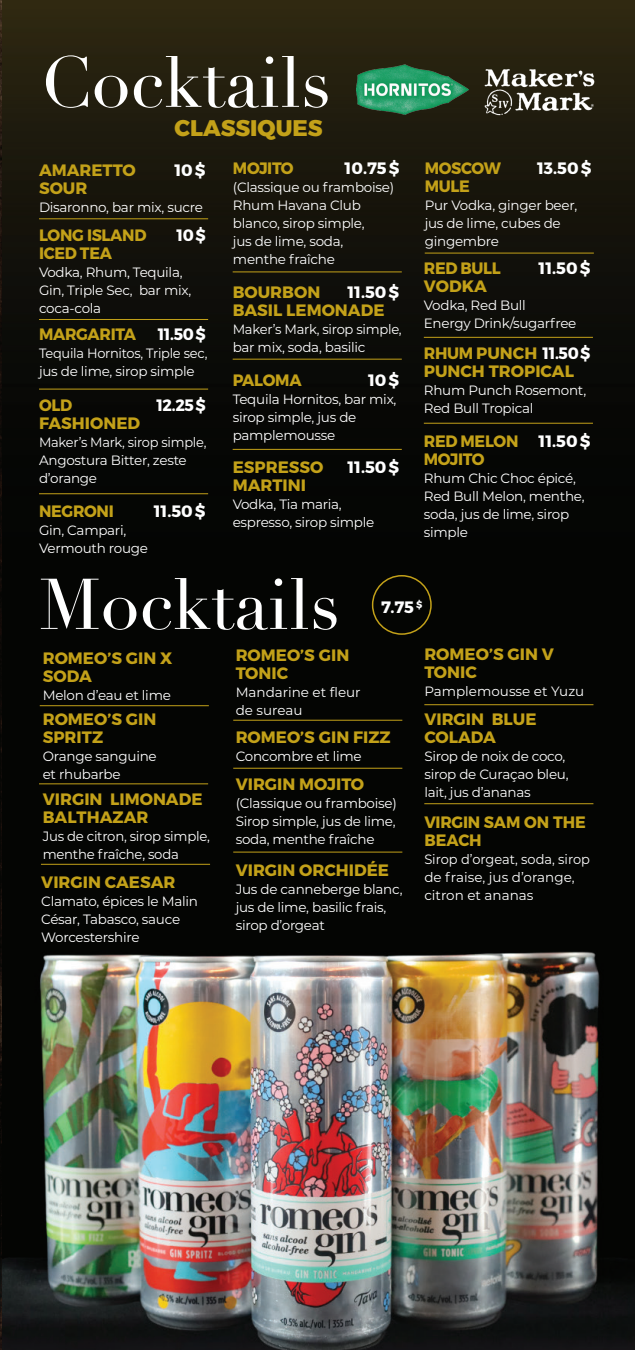
<style>
.page{position:relative;width:635px;height:1350px;background:#fff}
.page>*{position:absolute;margin:0;border:0;box-sizing:border-box;transform-origin:0 0}
.t1{font:70.5px "Didot";color:#fff}
.t2{font:800 22.5px "Montserrat";color:#c3a119}
.t3{font:700 16.5px/18px "Montserrat";color:#c3a119}
.t4{font:700 16.5px/18px "Montserrat";color:#c3a119;scale:.96 1}
.t5{font:700 16.5px "Montserrat";color:#fff}
.t6{font:700 16.5px/18px "Montserrat";letter-spacing:-.02em;color:#c3a119;scale:.96 1}
.t7{font:700 16.5px "Montserrat";color:#fff;scale:.96 1}
.t8{font:13.5px/18px "Montserrat";letter-spacing:-.02em;color:#fff}
.t9{font:13.5px/18px "Montserrat";letter-spacing:-.02em;color:#fff;scale:.96 1}
.t10{font:13.5px/18px "Montserrat";color:#fff;scale:.96 1}
.t11{font:13.5px/18px "Montserrat";color:#fff}
.s1{color:#fff}
</style>
<div class="page">
<img style="left:2px;top:0;width:632px;height:1350px">
<img style="left:0;top:0;width:2px;height:1350px">
<hr style="left:39px;top:218px;width:169px;height:1px;background:#c3a119">
<hr style="left:232px;top:272px;width:169px;height:1px;background:#c3a119">
<hr style="left:424px;top:253px;width:169px;height:1px;background:#c3a119">
<hr style="left:39px;top:319px;width:169px;height:1px;background:#c3a119">
<hr style="left:39px;top:389px;width:169px;height:1px;background:#c3a119">
<hr style="left:39px;top:493px;width:169px;height:1px;background:#c3a119">
<hr style="left:232px;top:359px;width:169px;height:1px;background:#c3a119">
<hr style="left:232px;top:449px;width:169px;height:1px;background:#c3a119">
<hr style="left:424px;top:337px;width:168px;height:1px;background:#c3a119">
<hr style="left:424px;top:423px;width:168px;height:1px;background:#c3a119">
<img style="left:356px;top:60px;width:112px;height:59px">
<img style="left:483px;top:60px;width:112px;height:60px">
<div style="left:372px;top:575px;width:59px;height:60px;border:2px solid #c3a119;border-radius:50%"></div>
<hr style="left:40px;top:705px;width:169px;height:1px;background:#c3a119">
<hr style="left:424px;top:803px;width:169px;height:1px;background:#c3a119">
<hr style="left:233px;top:720px;width:169px;height:1px;background:#c3a119">
<hr style="left:233px;top:768px;width:169px;height:1px;background:#c3a119">
<hr style="left:233px;top:852px;width:169px;height:1px;background:#c3a119">
<hr style="left:39px;top:783px;width:169px;height:1px;background:#c3a119">
<hr style="left:41px;top:864px;width:169px;height:1px;background:#c3a119">
<hr style="left:424px;top:704px;width:169px;height:1px;background:#c3a119">
<h1 class="t1" style="left:40px;top:40px;width:292px">Cocktails</h1>
<h2 class="t2" style="left:175px;top:110px;width:149px">CLASSIQUES</h2>
<p class="t3" style="left:39px;top:161px;width:98px">AMARETTO</p>
<p class="t5" style="left:174px;top:160px;width:33px">10$</p>
<p class="t3" style="left:39px;top:179px;width:50px">SOUR</p>
<p class="t8" style="left:39px;top:197px;width:165px">Disaronno, bar mix, sucre</p>
<p class="t6" style="left:39px;top:227px;width:113px">LONG ISLAND</p>
<p class="t7" style="left:177px;top:225px;width:32px">10$</p>
<p class="t4" style="left:39px;top:245px;width:77px">ICED TEA</p>
<p class="t8" style="left:39px;top:263px;width:154px">Vodka, Rhum, Tequila,<br>Gin, Triple Sec, bar mix, coca-cola</p>
<p class="t6" style="left:39px;top:326px;width:102px">MARGARITA</p>
<p class="t7" style="left:158px;top:324px;width:51px">11.50$</p>
<p class="t9" style="left:39px;top:344px;width:177px">Tequila Hornitos, Triple sec, jus de lime, sirop simple</p>
<p class="t4" style="left:39px;top:397px;width:36px">OLD</p>
<p class="t7" style="left:156px;top:395px;width:53px">12.25$</p>
<p class="t3" style="left:39px;top:415px;width:103px">FASHIONED</p>
<p class="t9" style="left:39px;top:433px;width:176px">Maker’s Mark, sirop simple,<br>Angostura Bitter, zeste d’orange</p>
<p class="t6" style="left:39px;top:503px;width:79px">NEGRONI</p>
<p class="t5" style="left:154px;top:501px;width:53px">11.50$</p>
<p class="t8" style="left:39px;top:521px;width:110px">Gin, Campari,<br>Vermouth rouge</p>
<p class="t4" style="left:233px;top:160px;width:65px">MOJITO</p>
<p class="t5" style="left:344px;top:158px;width:56px">10.75$</p>
<p class="t8" style="left:233px;top:178px;width:163px">(Classique ou framboise)<br>Rhum Havana Club blanco, sirop simple,<br>jus de lime, soda, menthe fraîche</p>
<p class="t3" style="left:232px;top:283px;width:89px">BOURBON</p>
<p class="t5" style="left:347px;top:281px;width:53px">11.50$</p>
<p class="t3" style="left:232px;top:301px;width:153px">BASIL LEMONADE</p>
<p class="t8" style="left:232px;top:319px;width:170px">Maker’s Mark, sirop simple, bar mix, soda, basilic</p>
<p class="t4" style="left:232px;top:372px;width:73px">PALOMA</p>
<p class="t5" style="left:368px;top:370px;width:33px">10$</p>
<p class="t8" style="left:232px;top:390px;width:165px">Tequila Hornitos, bar mix, sirop simple, jus de pamplemousse</p>
<p class="t3" style="left:232px;top:458px;width:92px">ESPRESSO</p>
<p class="t5" style="left:347px;top:457px;width:53px">11.50$</p>
<p class="t3" style="left:232px;top:476px;width:75px">MARTINI</p>
<p class="t8" style="left:232px;top:495px;width:143px">Vodka, Tia maria, espresso, sirop simple</p>
<p class="t4" style="left:424px;top:160px;width:81px">MOSCOW</p>
<p class="t5" style="left:537px;top:158px;width:56px">13.50$</p>
<p class="t4" style="left:424px;top:178px;width:48px">MULE</p>
<p class="t8" style="left:424px;top:196px;width:154px">Pur Vodka, ginger beer, jus de lime, cubes de gingembre</p>
<p class="t4" style="left:424px;top:260px;width:82px">RED BULL</p>
<p class="t5" style="left:538px;top:258px;width:53px">11.50$</p>
<p class="t3" style="left:424px;top:278px;width:64px">VODKA</p>
<p class="t8" style="left:424px;top:296px;width:154px">Vodka, Red Bull<br>Energy Drink/sugarfree</p>
<p class="t4" style="left:424px;top:345px;width:175px">RHUM PUNCH <span class="s1">11.50$<br></span>PUNCH TROPICAL</p>
<p class="t8" style="left:424px;top:381px;width:164px">Rhum Punch Rosemont,<br>Red Bull Tropical</p>
<p class="t6" style="left:424px;top:433px;width:175px">RED MELON <span class="s1">11.50$<br></span>MOJITO</p>
<p class="t8" style="left:424px;top:469px;width:162px">Rhum Chic Choc épicé,<br>Red Bull Melon, menthe, soda, jus de lime, sirop simple</p>
<h1 class="t1" style="left:39px;top:562px;width:302px">Mocktails</h1>
<p class="t5" style="left:381px;top:597px;width:43px">7.75 <sup>$</sup></p>
<p class="t3" style="left:43px;top:650px;width:131px">ROMEO’S GIN X<br>SODA</p>
<p class="t8" style="left:43px;top:686px;width:130px">Melon d’eau et lime</p>
<p class="t3" style="left:43px;top:710px;width:115px">ROMEO’S GIN<br>SPRITZ</p>
<p class="t8" style="left:43px;top:747px;width:115px">Orange sanguine et rhubarbe</p>
<p class="t3" style="left:43px;top:790px;width:161px">VIRGIN LIMONADE<br>BALTHAZAR</p>
<p class="t8" style="left:43px;top:827px;width:169px">Jus de citron, sirop simple, menthe fraîche, soda</p>
<p class="t3" style="left:41px;top:874px;width:136px">VIRGIN CAESAR</p>
<p class="t8" style="left:41px;top:892px;width:158px">Clamato, épices le Malin<br>César, Tabasco, sauce<br>Worcestershire</p>
<p class="t3" style="left:235px;top:647px;width:115px">ROMEO’S GIN<br>TONIC</p>
<p class="t11" style="left:235px;top:683px;width:126px">Mandarine et fleur de sureau</p>
<p class="t3" style="left:235px;top:729px;width:156px">ROMEO’S GIN FIZZ</p>
<p class="t8" style="left:235px;top:747px;width:127px">Concombre et lime</p>
<p class="t3" style="left:235px;top:776px;width:130px">VIRGIN MOJITO</p>
<p class="t8" style="left:235px;top:794px;width:163px;text-align:justify">(Classique ou framboise)<br>Sirop simple, jus de lime, soda, menthe fraîche</p>
<p class="t3" style="left:235px;top:862px;width:155px">VIRGIN ORCHIDÉE</p>
<p class="t8" style="left:235px;top:880px;width:168px">Jus de canneberge blanc, jus de lime, basilic frais, sirop d’orgeat</p>
<p class="t3" style="left:424px;top:646px;width:131px">ROMEO’S GIN V<br>TONIC</p>
<p class="t11" style="left:424px;top:682px;width:161px">Pamplemousse et Yuzu</p>
<p class="t3" style="left:424px;top:710px;width:114px">VIRGIN BLUE<br>COLADA</p>
<p class="t8" style="left:424px;top:747px;width:146px">Sirop de noix de coco, sirop de Curaçao bleu, lait, jus d’ananas</p>
<p class="t4" style="left:424px;top:813px;width:170px">VIRGIN SAM ON THE<br>BEACH</p>
<p class="t10" style="left:424px;top:850px;width:174px">Sirop d’orgeat, soda, sirop de fraise, jus d’orange, citron et ananas</p>
</div>
